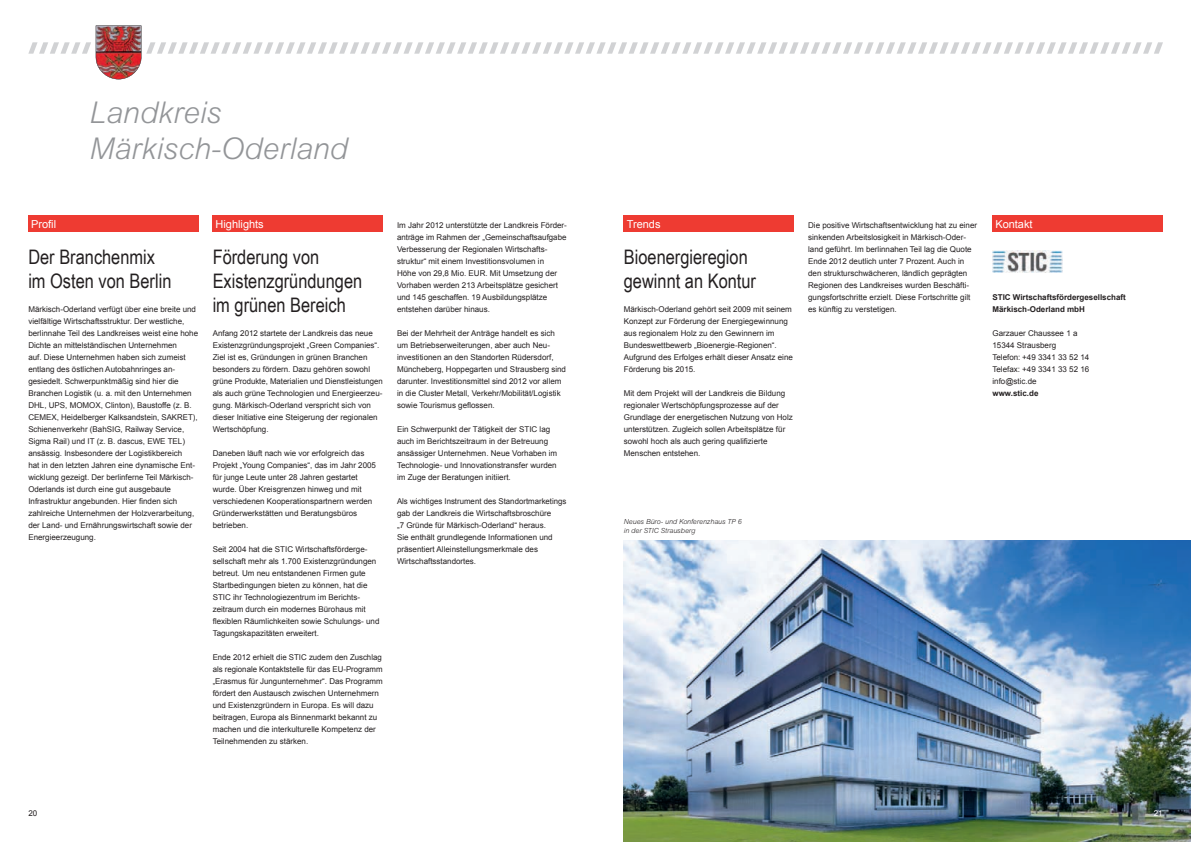
<style>
.page{position:relative;width:1191px;height:842px;background:#fff}
.page>*{position:absolute;margin:0;border:0;box-sizing:border-box;transform-origin:0 0}
.t1{font:italic 300 30px/36px "Arial";color:#939598}
.t2{font:20px/24px "Arial Narrow";color:#231f20}
.t3{font:11px "Arial";color:#fff}
.t4{font:8px/12px "Arial";color:#231f20}
.t5{font:700 8px/12px "Arial";color:#231f20}
.t6{font:8px "Arial";color:#fff}
.t7{font:italic 300 7px/9px "Arial";color:#231f20}
</style>
<div class="page">
<div style="left:92px;top:22px;width:52px;height:60px;background:linear-gradient(to right,#fff,#fff)"></div>
<svg style="left:28px;top:26px;width:1135px;height:53px"></svg>
<div style="left:28px;top:216px;width:170px;height:16px;background:#ee3b32"></div>
<div style="left:624px;top:216px;width:170px;height:16px;background:#ee3b32"></div>
<div style="left:213px;top:216px;width:170px;height:16px;background:#ee3b32"></div>
<div style="left:992px;top:216px;width:170px;height:16px;background:#ee3b32"></div>
<img style="left:992px;top:250px;width:71px;height:22px">
<img style="left:624px;top:540px;width:567px;height:302px">
<h1 class="t1" style="left:90px;top:95px;width:260px">Landkreis<br>Märkisch-Oderland</h1>
<h3 class="t3" style="left:31px;top:217px;width:27px">Profil</h3>
<h2 class="t2" style="left:28px;top:244px;width:145px">Der Branchenmix im Osten von Berlin</h2>
<p class="t4" style="left:28px;top:303px;width:171px">Märkisch-Oderland verfügt über eine breite und vielfältige Wirtschaftsstruktur. Der westliche, berlinnahe Teil des Landkreises weist eine hohe Dichte an mittelständischen Unternehmen<br>auf. Diese Unternehmen haben sich zumeist entlang des östlichen Autobahnringes an&shy;gesiedelt. Schwerpunktmäßig sind hier die Branchen Logistik (u. a. mit den Unternehmen DHL, UPS, MOMOX, Clinton), Baustoffe (z. B.<br>CEMEX, Heidelberger Kalksandstein, SAKRET), Schienenverkehr (BahSIG, Railway Service, Sigma Rail) und IT (z. B. dascus, EWE TEL) ansässig. Insbesondere der Logistikbereich<br>hat in den letzten Jahren eine dynamische Ent&shy;wicklung gezeigt. Der berlinferne Teil Märkisch-Oderlands ist durch eine gut ausgebaute Infrastruktur angebunden. Hier finden sich zahlreiche Unternehmen der Holzverarbeitung, der Land- und Ernährungs wirtschaft sowie der Energieerzeugung.</p>
<h3 class="t3" style="left:215px;top:217px;width:50px">Highlights</h3>
<h2 class="t2" style="left:213px;top:244px;width:151px">Förderung von<br>Existenzgründungen im grünen Bereich</h2>
<p class="t4" style="left:213px;top:327px;width:171px">Anfang 2012 startete der Landkreis das neue Existenzgründungsprojekt „Green Companies“.<br>Ziel ist es, Gründungen in grünen Branchen besonders zu fördern. Dazu gehören sowohl grüne Produkte, Materialien und Dienstleistungen als auch grüne Technologien und Energieerzeu&shy;gung. Märkisch-Oderland verspricht sich von dieser Initiative eine Steigerung der regionalen Wertschöpfung.</p>
<p class="t4" style="left:213px;top:447px;width:165px">Daneben läuft nach wie vor erfolgreich das Projekt „Young Companies“, das im Jahr 2005 für junge Leute unter 28 Jahren gestartet wurde. Über Kreisgrenzen hinweg und mit verschiedenen Kooperationspartnern werden Gründerwerkstätten und Beratungsbüros betrieben.</p>
<p class="t4" style="left:213px;top:543px;width:168px">Seit 2004 hat die STIC Wirtschaftsförderge&shy;sellschaft mehr als 1.700 Existenzgründungen betreut. Um neu entstandenen Firmen gute Startbedingungen bieten zu können, hat die STIC ihr Technologiezentrum im Berichts&shy;zeitraum durch ein modernes Bürohaus mit flexiblen Räumlichkeiten sowie Schulungs- und Tagungskapazitäten erweitert.</p>
<p class="t4" style="left:213px;top:651px;width:171px">Ende 2012 erhielt die STIC zudem den Zuschlag als regionale Kontaktstelle für das EU-Programm „Erasmus für Jungunternehmer“. Das Programm fördert den Austausch zwischen Unternehmern und Existenzgründern in Europa. Es will dazu beitragen, Europa als Binnenmarkt bekannt zu machen und die interkulturelle Kompetenz der Teilnehmenden zu stärken.</p>
<p class="t4" style="left:397px;top:219px;width:171px">Im Jahr 2012 unterstützte der Landkreis Förder&shy;anträge im Rahmen der „Gemeinschaftsaufgabe Verbesserung der Regionalen Wirtschafts&shy;struktur“ mit einem Investitionsvolumen in<br>Höhe von 29,8 Mio. EUR. Mit Umsetzung der Vorhaben werden 213 Arbeitsplätze gesichert und 145 geschaffen. 19 Ausbildungsplätze entstehen darüber hinaus.</p>
<p class="t4" style="left:397px;top:327px;width:170px">Bei der Mehrheit der Anträge handelt es sich um Betriebserweiterungen, aber auch Neu&shy;investitionen an den Standorten Rüdersdorf, Müncheberg, Hoppegarten und Strausberg sind darunter. Investitionsmittel sind 2012 vor allem in die Cluster Metall, Verkehr/Mobilität/Logistik sowie Tourismus geflossen.</p>
<p class="t4" style="left:397px;top:423px;width:162px">Ein Schwerpunkt der Tätigkeit der STIC lag auch im Berichtszeitraum in der Betreuung ansässiger Unternehmen. Neue Vorhaben im Technologie- und Innovationstransfer wurden im Zuge der Beratungen initiiert.</p>
<p class="t4" style="left:397px;top:495px;width:171px">Als wichtiges Instrument des Standortmarketings gab der Landkreis die Wirtschaftsbroschüre<br>„7 Gründe für Märkisch-Oderland“ heraus.<br>Sie enthält grundlegende Informationen und präsentiert Alleinstellungsmerkmale des Wirtschaftsstandortes.</p>
<h3 class="t3" style="left:626px;top:217px;width:35px">Trends</h3>
<h2 class="t2" style="left:624px;top:244px;width:134px">Bioenergieregion gewinnt an Kontur</h2>
<p class="t4" style="left:624px;top:303px;width:170px">Märkisch-Oderland gehört seit 2009 mit seinem Konzept zur Förderung der Energiegewinnung aus regionalem Holz zu den Gewinnern im Bundeswettbewerb „Bioenergie-Regionen“.<br>Aufgrund des Erfolges erhält dieser Ansatz eine Förderung bis 2015.</p>
<p class="t4" style="left:624px;top:387px;width:170px">Mit dem Projekt will der Landkreis die Bildung regionaler Wertschöpfungsprozesse auf der Grundlage der energetischen Nutzung von Holz unterstützen. Zugleich sollen Arbeitsplätze für sowohl hoch als auch gering qualifizierte Menschen entstehen.</p>
<p class="t4" style="left:808px;top:219px;width:170px">Die positive Wirtschaftsentwicklung hat zu einer sinkenden Arbeitslosigkeit in Märkisch-Oder&shy;land geführt. Im berlinnahen Teil lag die Quote Ende 2012 deutlich unter 7 Prozent. Auch in den strukturschwächeren, ländlich geprägten Regionen des Landkreises wurden Beschäfti&shy;gungsfortschritte erzielt. Diese Fortschritte gilt es künftig zu verstetigen.</p>
<h3 class="t3" style="left:995px;top:217px;width:39px">Kontakt</h3>
<p class="t5" style="left:992px;top:291px;width:135px">STIC Wirtschaftsfördergesellschaft<br>Märkisch-Oderland mbH</p>
<p class="t4" style="left:992px;top:327px;width:98px">Garzauer Chaussee 1 a<br>15344 Strausberg<br>Telefon: +49 3341 33 52 14<br>Telefax: +49 3341 33 52 16 info@stic.de</p>
<p class="t5" style="left:992px;top:387px;width:47px">www.stic.de</p>
<p class="t7" style="left:624px;top:517px;width:119px">Neues Büro- und Konferenzhaus TP 6 in der STIC Strausberg</p>
<p class="t4" style="left:28px;top:807px;width:10px">20</p>
<p class="t6" style="left:1153px;top:808px;width:10px">21</p>
</div>
